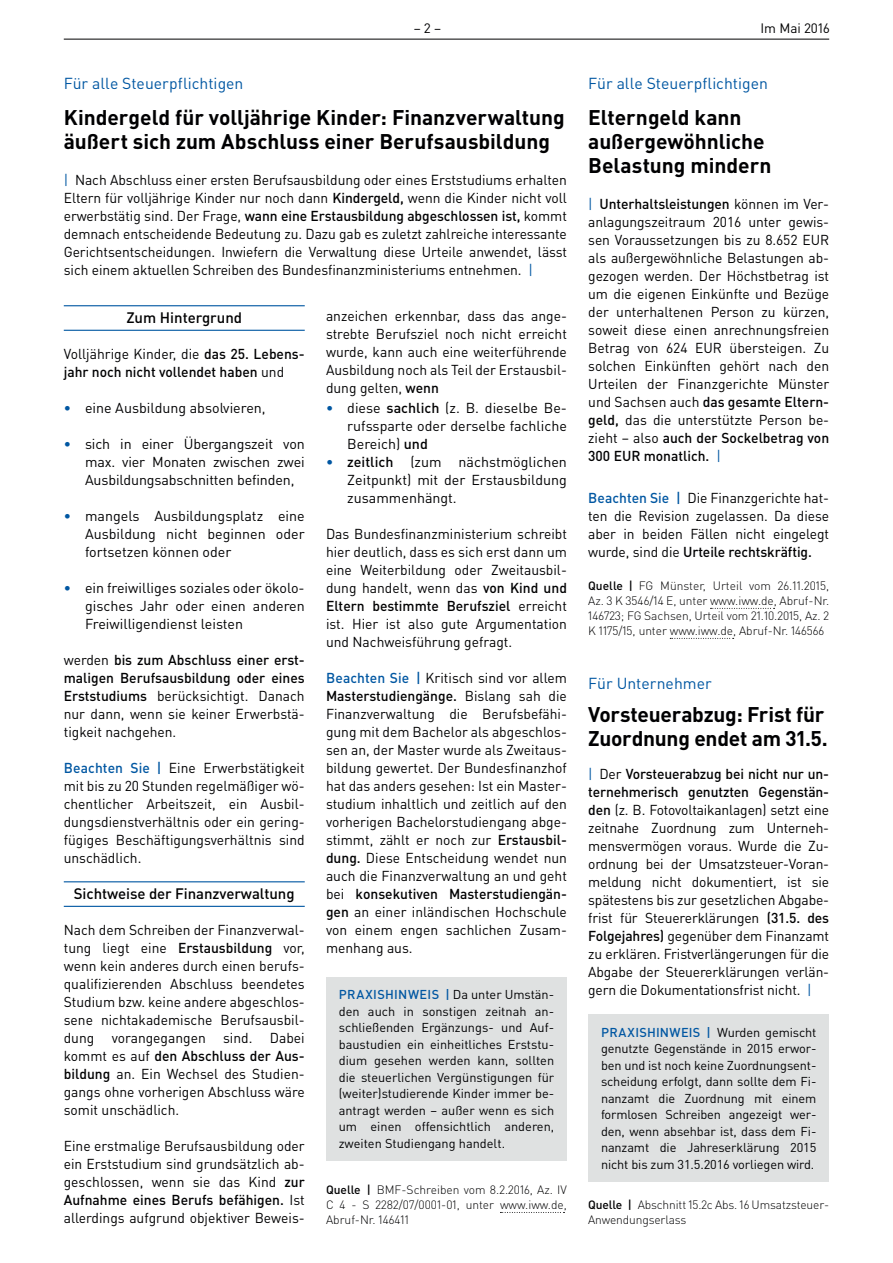
<style>
.page{position:relative;width:893px;height:1263px;background:#fff}
.page>*{position:absolute;margin:0;border:0;box-sizing:border-box;transform-origin:0 0}
.t1{font:700 21px/24px "DIN Pro";letter-spacing:-.005em;color:#000002}
.t2{font:15.75px "DIN Pro";color:#0157a2}
.t3{font:500 15px "DIN Pro";letter-spacing:-.005em;color:#000002}
.t4{font:14.25px/18px "DIN Pro";color:#000002;text-align:justify}
.t5{font:500 14.25px/18px "DIN Pro";color:#000002}
.t6{font:13.5px "DIN Pro";color:#000002}
.t7{font:12.75px/16.5px "DIN Pro";letter-spacing:-.01em;color:#000002;text-align:justify}
.t8{font:300 12px/15px "DIN Pro";letter-spacing:-.005em;color:#000002;text-align:justify}
.s1{color:#0157a2}
.s2{font-weight:500}
.s3{font-weight:400}
.s4{font-weight:500;color:#0157a2}
</style>
<div class="page">
<hr style="left:64px;top:39px;width:765px;height:1px;background:#000002">
<hr style="left:64px;top:305px;width:241px;height:1px;background:#0157a2">
<hr style="left:64px;top:330px;width:241px;height:1px;background:#0157a2">
<hr style="left:64px;top:881px;width:241px;height:1px;background:#0157a2">
<hr style="left:64px;top:906px;width:241px;height:1px;background:#0157a2">
<svg style="left:500px;top:1212px;width:64px;height:1px"></svg>
<div style="left:326px;top:977px;width:241px;height:183px;background:#dfe1e1"></div>
<svg style="left:710px;top:608px;width:65px;height:1px"></svg>
<svg style="left:670px;top:638px;width:64px;height:1px"></svg>
<div style="left:588px;top:1014px;width:241px;height:168px;background:#dfe1e1"></div>
<p class="t6" style="left:414px;top:19px;width:29px">– 2 –</p>
<p class="t6" style="left:760px;top:19px;width:71px">Im Mai 2016</p>
<p class="t2" style="left:64px;top:73px;width:181px">Für alle Steuerpflichtigen</p>
<h1 class="t1" style="left:64px;top:105px;width:503px">Kindergeld für volljährige Kinder: Finanzverwaltung äußert sich zum Abschluss einer Berufsausbildung</h1>
<p class="t4" style="left:64px;top:171px;width:505px"><span class="s1">|</span> Nach Abschluss einer ersten Berufsausbildung oder eines Erststudiums erhalten Eltern für volljährige Kinder nur noch dann <span class="s2">Kindergeld,</span> wenn die Kinder nicht voll erwerbstätig sind. Der Frage, <span class="s2">wann eine Erstausbildung abgeschlossen ist,</span> kommt demnach entscheidende Bedeutung zu. Dazu gab es zuletzt zahlreiche interessante Gerichtsentscheidungen. Inwiefern die Verwaltung diese Urteile anwendet, lässt sich einem aktuellen Schreiben des Bundesfinanzministeriums entnehmen. <span class="s1">|</span></p>
<p class="t3" style="left:126px;top:308px;width:117px">Zum Hintergrund</p>
<p class="t5" style="left:64px;top:345px;width:242px"><span class="s3">Volljährige Kinder, die</span> das 25. Lebens&shy;jahr noch nicht vollendet haben <span class="s3">und</span></p>
<p class="t4" style="left:64px;top:399px;width:203px"><span class="s4">•</span> eine Ausbildung absolvieren,</p>
<p class="t4" style="left:85px;top:435px;width:221px;text-indent:-21px"><span class="s4">•</span> sich in einer Übergangszeit von max. vier Monaten zwischen zwei Ausbildungsabschnitten befinden,</p>
<p class="t4" style="left:85px;top:507px;width:221px;text-indent:-21px"><span class="s4">•</span> mangels Ausbildungsplatz eine Ausbildung nicht beginnen oder fortsetzen können oder</p>
<p class="t4" style="left:85px;top:579px;width:221px;text-indent:-21px"><span class="s4">•</span> ein freiwilliges soziales oder ökolo&shy;gisches Jahr oder einen anderen Freiwilligendienst leisten</p>
<p class="t4" style="left:64px;top:651px;width:242px">werden <span class="s2">bis zum Abschluss einer erst&shy;maligen Berufsausbildung oder eines Erststudiums</span> berücksichtigt. Danach nur dann, wenn sie keiner Erwerbstä&shy;tigkeit nachgehen.</p>
<p class="t4" style="left:64px;top:759px;width:242px"><span class="s4">Beachten Sie |</span> Eine Erwerbstätigkeit mit bis zu 20 Stunden regelmäßiger wö&shy;chentlicher Arbeitszeit, ein Ausbil&shy;dungsdienstverhältnis oder ein gering&shy;fügiges Beschäftigungsverhältnis sind unschädlich.</p>
<p class="t3" style="left:74px;top:884px;width:222px">Sichtweise der Finanzverwaltung</p>
<p class="t4" style="left:64px;top:921px;width:242px">Nach dem Schreiben der Finanzverwal&shy;tung liegt eine <span class="s2">Erstausbildung</span> vor, wenn kein anderes durch einen berufs&shy;qualifizierenden Abschluss beendetes Studium bzw. keine andere abgeschlos&shy;sene nichtakademische Berufsausbil&shy;dung vorangegangen sind. Dabei kommt es auf <span class="s2">den Abschluss der Aus&shy;bildung</span> an. Ein Wechsel des Studien&shy;gangs ohne vorherigen Abschluss wäre somit unschädlich.</p>
<p class="t4" style="left:64px;top:1137px;width:242px">Eine erstmalige Berufsausbildung oder ein Erststudium sind grundsätzlich ab&shy;geschlossen, wenn sie das Kind <span class="s2">zur Aufnahme eines Berufs befähigen.</span> Ist allerdings aufgrund objektiver Beweis-</p>
<p class="t4" style="left:326px;top:306px;width:242px">anzeichen erkennbar, dass das ange&shy;strebte Berufsziel noch nicht erreicht wurde, kann auch eine weiterführende Ausbildung noch als Teil der Erstausbil&shy;dung gelten, <span class="s2">wenn</span></p>
<p class="t4" style="left:347px;top:399px;width:221px;text-indent:-21px"><span class="s4">•</span> diese <span class="s2">sachlich</span> (z. B. dieselbe Be&shy;rufssparte oder derselbe fachliche Bereich) <span class="s2">und</span></p>
<p class="t4" style="left:347px;top:453px;width:221px;text-indent:-21px"><span class="s4">•</span> <span class="s2">zeitlich</span> (zum nächstmöglichen Zeitpunkt) mit der Erstausbildung zusammenhängt.</p>
<p class="t4" style="left:326px;top:525px;width:242px">Das Bundesfinanzministerium schreibt hier deutlich, dass es sich erst dann um eine Weiterbildung oder Zweitausbil&shy;dung handelt, wenn das <span class="s2">von Kind und Eltern bestimmte Berufsziel</span> erreicht ist. Hier ist also gute Argumentation und Nachweisführung gefragt.</p>
<p class="t4" style="left:326px;top:669px;width:242px"><span class="s4">Beachten Sie |</span> Kritisch sind vor allem <span class="s2">Masterstudiengänge.</span> Bislang sah die Finanzverwaltung die Berufsbefähi&shy;gung mit dem Bachelor als abgeschlos&shy;sen an, der Master wurde als Zweitaus&shy;bildung gewertet. Der Bundesfinanzhof hat das anders gesehen: Ist ein Master&shy;studium inhaltlich und zeitlich auf den vorherigen Bachelorstudiengang abge&shy;stimmt, zählt er noch zur <span class="s2">Erstausbil&shy;dung.</span> Diese Entscheidung wendet nun auch die Finanzverwaltung an und geht bei <span class="s2">konsekutiven Masterstudiengän&shy;gen</span> an einer inländischen Hochschule von einem engen sachlichen Zusam&shy;menhang aus.</p>
<p class="t7" style="left:339px;top:986px;width:217px"><span class="s4">PRAXISHINWEIS |</span> Da unter Umstän&shy;den auch in sonstigen zeitnah an&shy;schließenden Ergänzungs- und Auf&shy;baustudien ein einheitliches Erststu&shy;dium gesehen werden kann, sollten die steuerlichen Vergünstigungen für (weiter)studierende Kinder immer be&shy;antragt werden – außer wenn es sich um einen offensichtlich anderen, zweiten Studiengang handelt.</p>
<p class="t8" style="left:326px;top:1182px;width:242px"><span class="s2">Quelle |</span> BMF-Schreiben vom 8.2.2016, Az. IV C 4 - S 2282/07/0001-01, unter www.iww.de, Abruf-Nr. 146411</p>
<p class="t2" style="left:588px;top:73px;width:181px">Für alle Steuerpflichtigen</p>
<h1 class="t1" style="left:588px;top:105px;width:185px">Elterngeld kann außergewöhnliche<br>Belastung mindern</h1>
<p class="t4" style="left:588px;top:195px;width:242px"><span class="s1">|</span> <span class="s2">Unterhaltsleistungen</span> können im Ver&shy;anlagungszeitraum 2016 unter gewis&shy;sen Voraussetzungen bis zu 8.652 EUR als außergewöhnliche Belastungen ab&shy;gezogen werden. Der Höchstbetrag ist um die eigenen Einkünfte und Bezüge der unterhaltenen Person zu kürzen, soweit diese einen anrechnungsfreien Betrag von 624 EUR übersteigen. Zu solchen Einkünften gehört nach den Urteilen der Finanzgerichte Münster und Sachsen auch <span class="s2">das gesamte Eltern&shy;geld,</span> das die unterstützte Person be&shy;zieht – also <span class="s2">auch der Sockelbetrag von 300 EUR monatlich.</span> <span class="s1">|</span></p>
<p class="t4" style="left:588px;top:489px;width:242px"><span class="s4">Beachten Sie |</span> Die Finanzgerichte hat&shy;ten die Revision zugelassen. Da diese aber in beiden Fällen nicht eingelegt wurde, sind die <span class="s2">Urteile rechtskräftig.</span></p>
<p class="t8" style="left:588px;top:578px;width:242px"><span class="s2">Quelle |</span> FG Münster, Urteil vom 26.11.2015, Az. 3 K 3546/14 E, unter www.iww.de, Abruf-Nr.<br>146723; FG Sachsen, Urteil vom 21.10.2015, Az. 2<br>K 1175/15, unter www.iww.de, Abruf-Nr. 146566</p>
<p class="t2" style="left:588px;top:673px;width:125px">Für Unternehmer</p>
<h1 class="t1" style="left:588px;top:702px;width:241px">Vorsteuerabzug: Frist für<br>Zuordnung endet am 31.5.</h1>
<p class="t4" style="left:588px;top:765px;width:242px"><span class="s1">|</span> Der <span class="s2">Vorsteuerabzug bei nicht nur un&shy;ternehmerisch genutzten Gegenstän&shy;den</span> (z. B. Fotovoltaikanlagen) setzt eine zeitnahe Zuordnung zum Unterneh&shy;mensvermögen voraus. Wurde die Zu&shy;ordnung bei der Umsatzsteuer-Voran&shy;meldung nicht dokumentiert, ist sie spätestens bis zur gesetzlichen Abgabe&shy;frist für Steuererklärungen <span class="s2">(31.5. des Folgejahres)</span> gegenüber dem Finanzamt zu erklären. Fristverlängerungen für die Abgabe der Steuererklärungen verlän&shy;gern die Dokumentationsfrist nicht. <span class="s1">|</span></p>
<p class="t7" style="left:601px;top:1023px;width:217px"><span class="s4">PRAXISHINWEIS |</span> Wurden gemischt genutzte Gegenstände in 2015 erwor&shy;ben und ist noch keine Zuordnungsent&shy;scheidung erfolgt, dann sollte dem Fi&shy;nanzamt die Zuordnung mit einem formlosen Schreiben angezeigt wer&shy;den, wenn absehbar ist, dass dem Fi&shy;nanzamt die Jahreserklärung 2015 nicht bis zum 31.5.2016 vorliegen wird.</p>
<p class="t8" style="left:588px;top:1196px;width:242px"><span class="s2">Quelle |</span> Abschnitt 15.2c Abs. 16 Umsatzsteuer-<br>Anwendungserlass</p>
</div>
